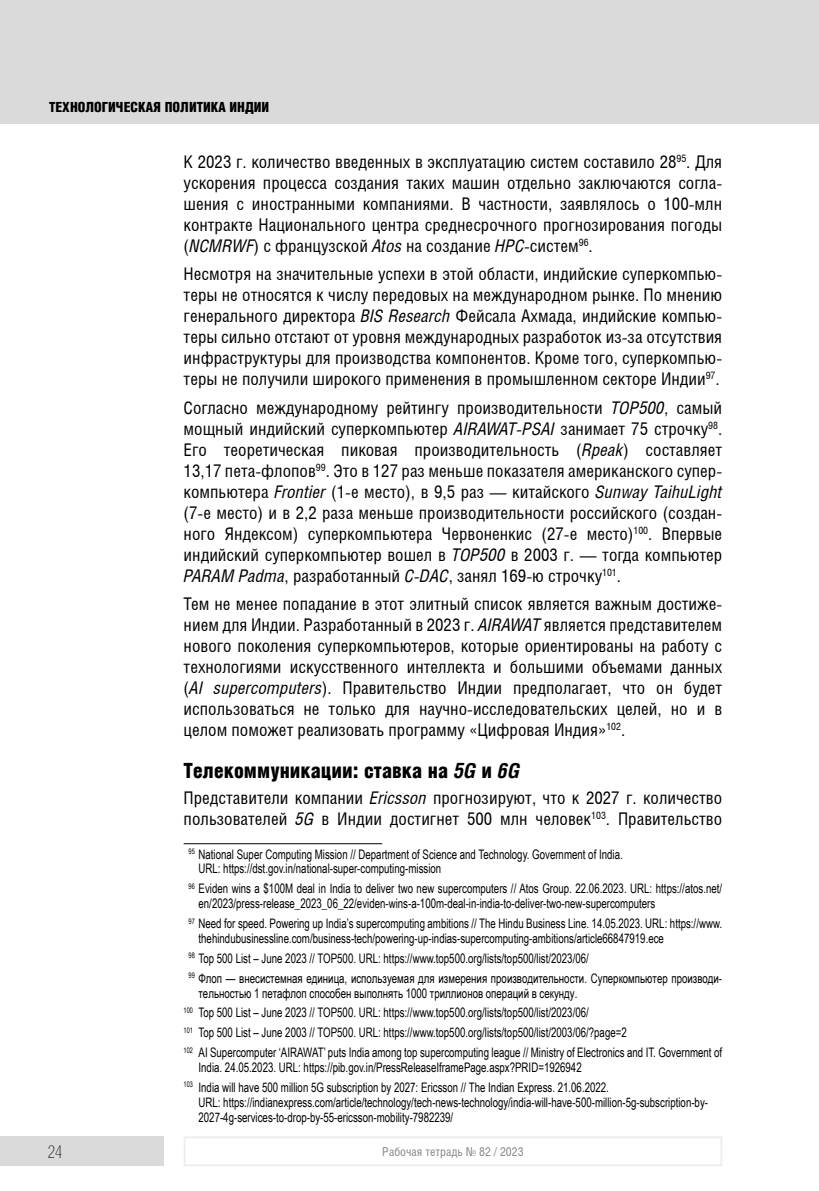
<style>
.page{position:relative;width:819px;height:1191px;background:#fff}
.page>*{position:absolute;margin:0;border:0;box-sizing:border-box;transform-origin:0 0}
.Подзаголовок{font:900 21px "Helios Cond";color:#000}
.Основной_текст{font:17.5px/21px "Helios Cond";color:#000;text-align:justify}
.t1{font:17.5px "Helios Cond Thin C";color:#000}
.t2{font:900 14px "Helios Cond";color:#000}
.Сноска_с_чертой{font:13.12px/14.9px "Arial Narrow";color:#000;scale:.9 1}
.Сноска_3_цифры{font:13.12px/14.9px "Arial Narrow";color:#000;scale:.9 1}
.Сноска_http{font:13.12px/14.9px "Arial Narrow";color:#000;scale:.9 1}
.t3{font:12.25px "Helios Cond";color:#878787}
.s1{font-style:italic}
.s2{font-weight:700;font-style:italic}
</style>
<div class="page">
<div style="left:0;top:0;width:819px;height:124px;background:#dadada"></div>
<div style="left:0;top:1136px;width:164px;height:30px;background:#dadada"></div>
<div style="left:184px;top:1136px;width:538px;height:30px;border:2px solid #ededed"></div>
<hr style="left:184px;top:843px;width:198px;height:1px;background:#000">
<p class="t2" style="left:49px;top:100px;width:222px">ТЕХНОЛОГИЧЕСКАЯ ПОЛИТИКА ИНДИИ</p>
<p class="Основной_текст" style="left:184px;top:151px;width:540px">К 2023 г. количество введенных в эксплуатацию систем составило 28<sup>95</sup>. Для ускорения процесса создания таких машин отдельно заключаются согла&shy;шения с иностранными компаниями. В частности, заявлялось о 100-млн контракте Национального центра среднесрочного прогнозирования погоды (<span class="s1">NCMRWF</span>) с французской <span class="s1">Atos</span> на создание <span class="s1">НРС</span>-систем<sup>96</sup>.</p>
<p class="Основной_текст" style="left:184px;top:263px;width:540px">Несмотря на значительные успехи в этой области, индийские суперкомпью&shy;теры не относятся к числу передовых на международном рынке. По мнению генерального директора <span class="s1">BIS Research</span> Фейсала Ахмада, индийские компью&shy;теры сильно отстают от уровня международных разработок из-за отсутствия инфраструктуры для производства компонентов. Кроме того, суперкомпью&shy;теры не получили широкого применения в промышленном секторе Индии<sup>97</sup>.</p>
<p class="Основной_текст" style="left:184px;top:396px;width:540px">Согласно международному рейтингу производительности <span class="s1">TOP500</span>, самый мощный индийский суперкомпьютер <span class="s1">AIRAWAT-PSAI</span> занимает 75 строчку<sup>98</sup>.<br>Его теоретическая пиковая производительность (<span class="s1">Rpeak</span>) составляет 13,17 пета-флопов<sup>99</sup>. Это в 127 раз меньше показателя американского супер&shy;компьютера <span class="s1">Frontier</span> (1-е место), в 9,5 раз — китайского <span class="s1">Sunway TaihuLight </span>(7-е место) и в 2,2 раза меньше производительности российского (создан&shy;ного Яндексом) суперкомпьютера Червоненкис (27-е место)<sup>100</sup>. Впервые индийский суперкомпьютер вошел в <span class="s1">TOP500</span> в 2003 г. — тогда компьютер <span class="s1">PARAM Padma</span>, разработанный <span class="s1">C-DAC</span>, занял 169-ю строчку<sup>101</sup>.</p>
<p class="Основной_текст" style="left:184px;top:593px;width:540px">Тем не менее попадание в этот элитный список является важным достиже&shy;нием для Индии. Разработанный в 2023 г. <span class="s1">AIRAWAT</span> является представителем нового поколения суперкомпьютеров, которые ориентированы на работу с технологиями искусственного интеллекта и большими объемами данных (<span class="s1">AI supercomputers</span>). Правительство Индии предполагает, что он будет использоваться не только для научно-исследовательских целей, но и в целом поможет реализовать программу «Цифровая Индия»<sup>102</sup>.</p>
<p class="Подзаголовок" style="left:184px;top:759px;width:337px">Телекоммуникации: ставка на <span class="s2">5G</span> и <span class="s2">6G</span></p>
<p class="Основной_текст" style="left:184px;top:787px;width:540px">Представители компании <span class="s1">Ericsson</span> прогнозируют, что к 2027 г. количество пользователей <span class="s1">5G</span> в Индии достигнет 500 млн человек<sup>103</sup>. Правительство</p>
<p class="Сноска_с_чертой" style="left:189px;top:846px;width:484px"><sup>95</sup> National Super Computing Mission // Department of Science and Technology. Government of India.</p>
<p class="Сноска_http" style="left:198px;top:861px;width:271px">URL: https://dst.gov.in/national-super-computing-mission</p>
<p class="Сноска_с_чертой" style="left:198px;top:880px;width:583px;text-indent:-10px"><sup>96</sup> Eviden wins a $100M deal in India to deliver two new supercomputers // Atos Group. 22.06.2023. URL: https://atos.net/ en/2023/press-release_2023_06_22/eviden-wins-a-100m-deal-in-india-to-deliver-two-new-supercomputers</p>
<p class="Сноска_с_чертой" style="left:198px;top:915px;width:583px;text-indent:-10px"><sup>97</sup> Need for speed. Powering up India’s supercomputing ambitions // The Hindu Business Line. 14.05.2023. URL: https://www. thehindubusinessline.com/business-tech/powering-up-indias-supercomputing-ambitions/article66847919.ece</p>
<p class="Сноска_с_чертой" style="left:189px;top:950px;width:446px"><sup>98</sup> Top 500 List – June 2023 // TOP500. URL: https://www.top500.org/lists/top500/list/2023/06/</p>
<p class="Сноска_с_чертой" style="left:198px;top:970px;width:583px;text-indent:-10px"><sup>99</sup> Флоп — внесистемная единица, используемая для измерения производительности. Суперкомпьютер производи&shy;тельностью 1 петафлоп способен выполнять 1000 триллионов операций в секунду.</p>
<p class="Сноска_3_цифры" style="left:184px;top:1004px;width:451px"><sup>100</sup> Top 500 List – June 2023 // TOP500. URL: https://www.top500.org/lists/top500/list/2023/06/</p>
<p class="Сноска_3_цифры" style="left:184px;top:1024px;width:494px"><sup>101</sup> Top 500 List – June 2003 // TOP500. URL: https://www.top500.org/lists/top500/list/2003/06/?page=2</p>
<p class="Сноска_3_цифры" style="left:198px;top:1044px;width:583px;text-indent:-15px"><sup>102</sup> AI Supercomputer ‘AIRAWAT’ puts India among top supercomputing league // Ministry of Electronics and IT. Government of<br>India. 24.05.2023. URL: https://pib.gov.in/PressReleaseIframePage.aspx?PRID=1926942</p>
<p class="Сноска_3_цифры" style="left:184px;top:1079px;width:474px"><sup>103</sup> India will have 500 million 5G subscription by 2027: Ericsson // The Indian Express. 21.06.2022.</p>
<p class="Сноска_http" style="left:198px;top:1094px;width:567px">URL: https://indianexpress.com/article/technology/tech-news-technology/india-will-have-500-million-5g-subscription-by-<br>2027-4g-services-to-drop-by-55-ericsson-mobility-7982239/</p>
<p class="t1" style="left:48px;top:1142px;width:16px">24</p>
<p class="t3" style="left:382px;top:1144px;width:143px">Рабочая тетрадь № 82 / 2023</p>
</div>
